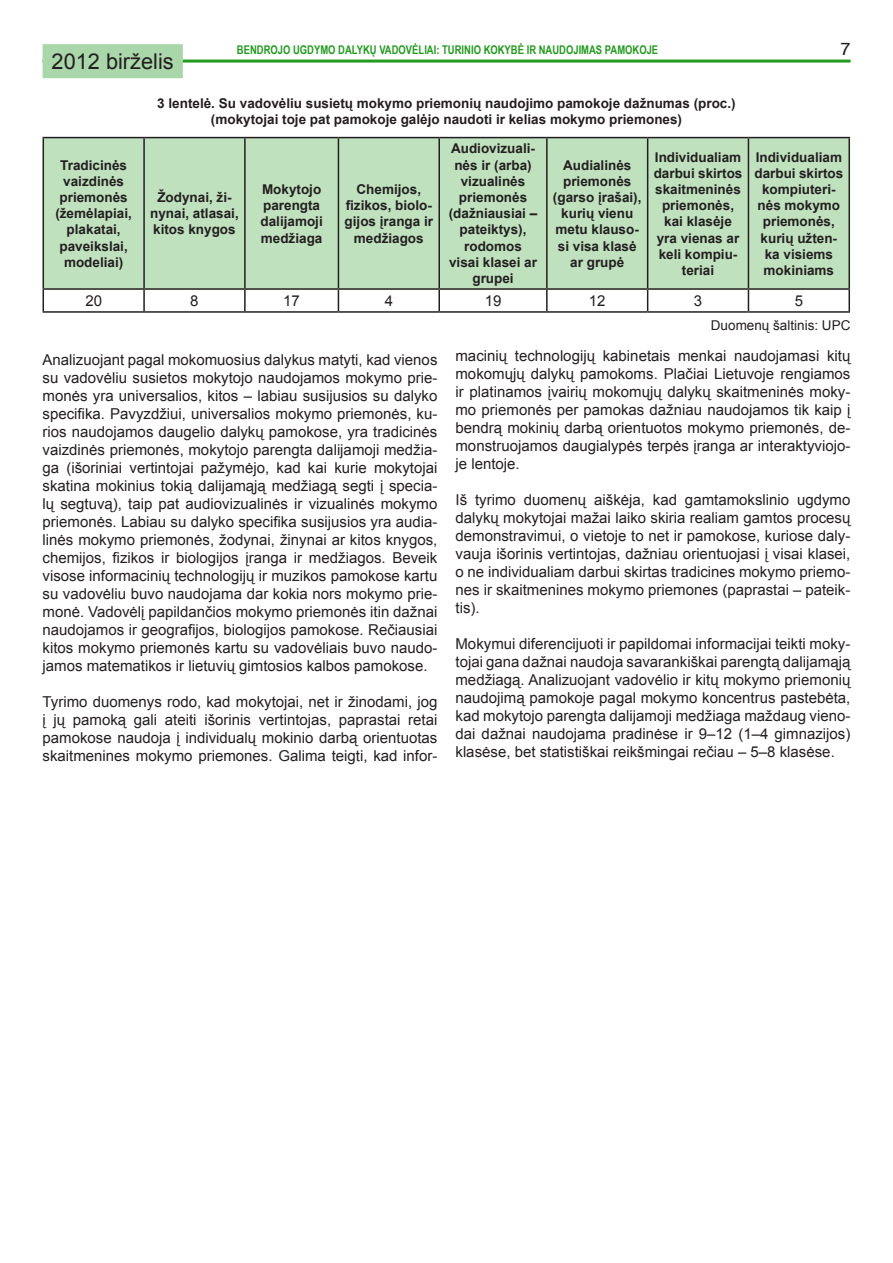
<style>
.page{position:relative;width:893px;height:1263px;background:#fff}
.page>*{position:absolute;margin:0;border:0;box-sizing:border-box;transform-origin:0 0}
.t1{font:21.75px "Arial";color:#231f20}
.t2{font:18px "Helvetica LT";color:#231f20}
.A_BODY{font:15px/18px "Arial";color:#231f20;text-align:justify}
.A_BODY-2{font:700 13.5px/16.2px "Arial";color:#231f20;text-align:center}
.A_BODY-3{font:13.5px "Arial";color:#231f20}
.t3{font:700 12px "Arial Narrow";color:#239a1f;scale:.96 1}
</style>
<div class="page">
<hr style="left:43px;top:60px;width:807px;height:3px;background:#239a1f">
<div style="left:43px;top:44px;width:140px;height:34px;background:#aad7a9;border:2px solid #aad7a9"></div>
<div style="left:44px;top:138px;width:804px;height:150px;background:#c0e1be"></div>
<hr style="left:43px;top:137px;width:101px;height:1px;background:#231f20">
<hr style="left:43px;top:138px;width:1px;height:150px;background:#231f20">
<hr style="left:144px;top:137px;width:101px;height:1px;background:#231f20">
<hr style="left:143px;top:138px;width:2px;height:150px;background:#231f20">
<hr style="left:245px;top:137px;width:93px;height:1px;background:#231f20">
<hr style="left:244px;top:138px;width:2px;height:150px;background:#231f20">
<hr style="left:338px;top:137px;width:101px;height:1px;background:#231f20">
<hr style="left:338px;top:138px;width:1px;height:150px;background:#231f20">
<hr style="left:439px;top:137px;width:108px;height:1px;background:#231f20">
<hr style="left:438px;top:138px;width:2px;height:150px;background:#231f20">
<hr style="left:547px;top:137px;width:101px;height:1px;background:#231f20">
<hr style="left:546px;top:138px;width:2px;height:150px;background:#231f20">
<hr style="left:648px;top:137px;width:100px;height:1px;background:#231f20">
<hr style="left:647px;top:138px;width:1px;height:150px;background:#231f20">
<hr style="left:748px;top:137px;width:102px;height:1px;background:#231f20">
<hr style="left:748px;top:138px;width:1px;height:150px;background:#231f20">
<hr style="left:848px;top:138px;width:2px;height:150px;background:#231f20">
<hr style="left:43px;top:288px;width:101px;height:2px;background:#231f20">
<svg style="left:43px;top:290px;width:1px;height:21px"></svg>
<hr style="left:144px;top:288px;width:101px;height:2px;background:#231f20">
<hr style="left:143px;top:290px;width:2px;height:21px;background:#231f20">
<hr style="left:245px;top:288px;width:93px;height:2px;background:#231f20">
<hr style="left:244px;top:290px;width:2px;height:21px;background:#231f20">
<hr style="left:338px;top:288px;width:101px;height:2px;background:#231f20">
<svg style="left:338px;top:290px;width:1px;height:21px"></svg>
<hr style="left:439px;top:288px;width:108px;height:2px;background:#231f20">
<hr style="left:438px;top:290px;width:2px;height:21px;background:#231f20">
<hr style="left:547px;top:288px;width:101px;height:2px;background:#231f20">
<hr style="left:546px;top:290px;width:2px;height:21px;background:#231f20">
<hr style="left:648px;top:288px;width:100px;height:2px;background:#231f20">
<svg style="left:647px;top:290px;width:1px;height:21px"></svg>
<hr style="left:748px;top:288px;width:102px;height:2px;background:#231f20">
<svg style="left:748px;top:290px;width:1px;height:21px"></svg>
<hr style="left:848px;top:290px;width:2px;height:21px;background:#231f20">
<hr style="left:43px;top:311px;width:101px;height:2px;background:#231f20">
<hr style="left:144px;top:311px;width:101px;height:2px;background:#231f20">
<hr style="left:245px;top:311px;width:93px;height:2px;background:#231f20">
<hr style="left:338px;top:311px;width:101px;height:2px;background:#231f20">
<hr style="left:439px;top:311px;width:108px;height:2px;background:#231f20">
<hr style="left:547px;top:311px;width:101px;height:2px;background:#231f20">
<hr style="left:648px;top:311px;width:100px;height:2px;background:#231f20">
<hr style="left:748px;top:311px;width:102px;height:2px;background:#231f20">
<p class="t3" style="left:237px;top:41px;width:440px">BENDROJO UGDYMO DALYKŲ VADOVĖLIAI: TURINIO KOKYBĖ IR NAUDOJIMAS PAMOKOJE</p>
<p class="t2" style="left:841px;top:37px;width:11px">7</p>
<h1 class="t1" style="left:52px;top:47px;width:124px">2012 birželis</h1>
<p class="A_BODY-2" style="left:157px;top:95px;width:580px">3 lentelė. Su vadovėliu susietų mokymo priemonių naudojimo pamokoje dažnumas (proc.) (mokytojai toje pat pamokoje galėjo naudoti ir kelias mokymo priemones)</p>
<p class="A_BODY-2" style="left:55px;top:157px;width:78px">Tradicinės vaizdinės priemonės (žemėlapiai, plakatai, paveikslai, modeliai)</p>
<p class="A_BODY-2" style="left:449px;top:141px;width:90px">Audiovizuali&shy;nės ir (arba) vizualinės priemonės (dažniausiai –</p>
<p class="A_BODY-2" style="left:449px;top:222px;width:89px">pateiktys), rodomos visai klasei ar grupei</p>
<p class="A_BODY-2" style="left:553px;top:157px;width:90px">Audialinės priemonės (garso įrašai), kurių vienu metu klauso&shy;si visa klasė ar grupė</p>
<p class="A_BODY-2" style="left:654px;top:149px;width:90px">Individualiam darbui skirtos skaitmeninės priemonės, kai klasėje yra vienas ar keli kompiu&shy;teriai</p>
<p class="A_BODY-2" style="left:754px;top:149px;width:90px">Individualiam darbui skirtos kompiuteri&shy;nės mokymo priemonės, kurių užten&shy;ka visiems mokiniams</p>
<p class="A_BODY-2" style="left:150px;top:190px;width:90px">Žodynai, ži&shy;nynai, atlasai, kitos knygos</p>
<p class="A_BODY-2" style="left:261px;top:182px;width:64px;text-align:left">Mokytojo parengta dalijamoji medžiaga</p>
<p class="A_BODY-2" style="left:345px;top:182px;width:90px">Chemijos, fizikos, biolo&shy;gijos įranga ir medžiagos</p>
<p class="A_BODY" style="left:85px;top:292px;width:18px">20</p>
<p class="A_BODY" style="left:190px;top:292px;width:10px">8</p>
<p class="A_BODY" style="left:283px;top:292px;width:18px">17</p>
<p class="A_BODY" style="left:385px;top:292px;width:10px">4</p>
<p class="A_BODY" style="left:485px;top:292px;width:18px">19</p>
<p class="A_BODY" style="left:589px;top:292px;width:18px">12</p>
<p class="A_BODY" style="left:694px;top:292px;width:10px">3</p>
<p class="A_BODY" style="left:795px;top:292px;width:10px">5</p>
<p class="A_BODY-3" style="left:711px;top:316px;width:141px">Duomenų šaltinis: UPC</p>
<p class="A_BODY" style="left:43px;top:351px;width:396px">Analizuojant pagal mokomuosius dalykus matyti, kad vienos su vadovėliu susietos mokytojo naudojamos mokymo prie&shy;monės yra universalios, kitos – labiau susijusios su dalyko specifika. Pavyzdžiui, universalios mokymo priemonės, ku&shy;rios naudojamos daugelio dalykų pamokose, yra tradicinės vaizdinės priemonės, mokytojo parengta dalijamoji medžia&shy;ga (išoriniai vertintojai pažymėjo, kad kai kurie mokytojai skatina mokinius tokią dalijamąją medžiagą segti į specia&shy;lų segtuvą), taip pat audiovizualinės ir vizualinės mokymo priemonės. Labiau su dalyko specifika susijusios yra audia&shy;linės mokymo priemonės, žodynai, žinynai ar kitos knygos, chemijos, fizikos ir biologijos įranga ir medžiagos. Beveik visose informacinių technologijų ir muzikos pamokose kartu su vadovėliu buvo naudojama dar kokia nors mokymo prie&shy;monė. Vadovėlį papildančios mokymo priemonės itin dažnai naudojamos ir geografijos, biologijos pamokose. Rečiausiai kitos mokymo priemonės kartu su vadovėliais buvo naudo&shy;jamos matematikos ir lietuvių gimtosios kalbos pamokose.</p>
<p class="A_BODY" style="left:43px;top:693px;width:396px">Tyrimo duomenys rodo, kad mokytojai, net ir žinodami, jog į jų pamoką gali ateiti išorinis vertintojas, paprastai retai pamokose naudoja į individualų mokinio darbą orientuotas skaitmenines mokymo priemones. Galima teigti, kad infor-</p>
<p class="A_BODY" style="left:455px;top:347px;width:396px">macinių technologijų kabinetais menkai naudojamasi kitų mokomųjų dalykų pamokoms. Plačiai Lietuvoje rengiamos ir platinamos įvairių mokomųjų dalykų skaitmeninės moky&shy;mo priemonės per pamokas dažniau naudojamos tik kaip į bendrą mokinių darbą orientuotos mokymo priemonės, de&shy;monstruojamos daugialypės terpės įranga ar interaktyviojo&shy;je lentoje.</p>
<p class="A_BODY" style="left:455px;top:491px;width:396px">Iš tyrimo duomenų aiškėja, kad gamtamokslinio ugdymo dalykų mokytojai mažai laiko skiria realiam gamtos procesų demonstravimui, o vietoje to net ir pamokose, kuriose daly&shy;vauja išorinis vertintojas, dažniau orientuojasi į visai klasei, o ne individualiam darbui skirtas tradicines mokymo priemo&shy;nes ir skaitmenines mokymo priemones (paprastai – pateik&shy;tis).</p>
<p class="A_BODY" style="left:455px;top:635px;width:396px">Mokymui diferencijuoti ir papildomai informacijai teikti moky&shy;tojai gana dažnai naudoja savarankiškai parengtą dalijamąją medžiagą. Analizuojant vadovėlio ir kitų mokymo priemonių naudojimą pamokoje pagal mokymo koncentrus pastebėta, kad mokytojo parengta dalijamoji medžiaga maždaug vieno&shy;dai dažnai naudojama pradinėse ir 9–12 (1–4 gimnazijos) klasėse, bet statistiškai reikšmingai rečiau – 5–8 klasėse.</p>
</div>
